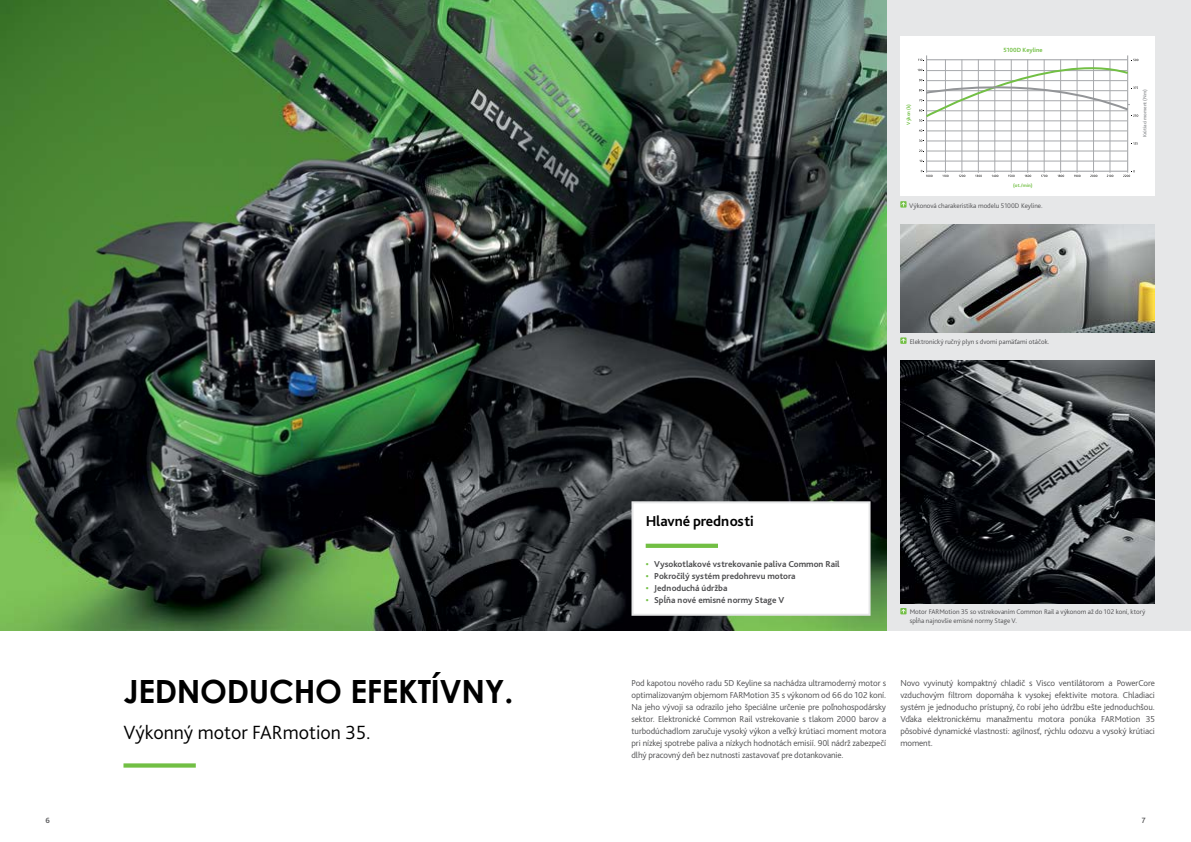
<style>
.page{position:relative;width:1191px;height:842px;background:#fff}
.page>*{position:absolute;margin:0;border:0;box-sizing:border-box;transform-origin:0 0}
.t1{font:700 32px "Century Gothic";letter-spacing:-.01em;color:#000}
.t2{font:300 20px "Bliss Pro";color:#000}
.t3{font:700 15px "Bliss Pro";letter-spacing:-.01em;color:#000}
.t4{font:300 9px/12px "Bliss Pro";letter-spacing:-.01em;color:#4d4d4f;text-align:justify}
.t5{font:700 9px "Bliss Pro";color:#4d4d4f}
.t6{font:500 8px "Bliss Pro";color:#4d4d4f}
.t7{font:300 7px/8.5px "Bliss Pro";color:#4d4d4f}
.t8{font:700 6.3px "Bliss Pro";color:#72bf44}
.t9{font:700 5px "Bliss Pro";color:#939598}
.t10{font:700 5px "Bliss Pro";color:#72bf44}
.s1{color:#72bf44}
</style>
<div class="page">
<div style="left:886px;top:0;width:305px;height:631px;background:#e6e7e8"></div>
<img style="left:0;top:0;width:886px;height:631px">
<div style="left:631px;top:501px;width:239px;height:115px;background:#fff;border:2px solid #e6e7e8"></div>
<img style="left:900px;top:224px;width:255px;height:108px">
<div style="left:900px;top:36px;width:255px;height:159px;background:#fff"></div>
<img style="left:900px;top:361px;width:255px;height:243px">
<hr style="left:926px;top:171px;width:201px;height:1px;background:#a7a9ac">
<hr style="left:1127px;top:55px;width:1px;height:118px;background:#a7a9ac">
<hr style="left:926px;top:55px;width:1px;height:118px;background:#a7a9ac">
<svg style="left:919px;top:129px;width:5px;height:3px"></svg>
<svg style="left:920px;top:170px;width:12px;height:7px"></svg>
<svg style="left:942px;top:175px;width:6px;height:2px"></svg>
<svg style="left:958px;top:175px;width:7px;height:2px"></svg>
<svg style="left:975px;top:175px;width:6px;height:2px"></svg>
<svg style="left:991px;top:175px;width:7px;height:2px"></svg>
<svg style="left:1008px;top:175px;width:6px;height:2px"></svg>
<svg style="left:1024px;top:175px;width:7px;height:2px"></svg>
<svg style="left:1057px;top:175px;width:7px;height:2px"></svg>
<svg style="left:1074px;top:175px;width:6px;height:2px"></svg>
<svg style="left:1090px;top:175px;width:7px;height:2px"></svg>
<svg style="left:1106px;top:175px;width:7px;height:2px"></svg>
<svg style="left:1131px;top:142px;width:6px;height:3px"></svg>
<svg style="left:1123px;top:170px;width:11px;height:7px"></svg>
<hr style="left:926px;top:151px;width:201px;height:1px;background:#a7a9ac">
<hr style="left:926px;top:161px;width:201px;height:1px;background:#a7a9ac">
<hr style="left:926px;top:141px;width:201px;height:1px;background:#a7a9ac">
<hr style="left:926px;top:131px;width:201px;height:1px;background:#a7a9ac">
<hr style="left:945px;top:59px;width:1px;height:114px;background:#a7a9ac">
<hr style="left:1027px;top:59px;width:1px;height:114px;background:#a7a9ac">
<hr style="left:1011px;top:59px;width:1px;height:114px;background:#a7a9ac">
<hr style="left:994px;top:59px;width:1px;height:114px;background:#a7a9ac">
<hr style="left:978px;top:59px;width:1px;height:114px;background:#a7a9ac">
<hr style="left:961px;top:59px;width:1px;height:114px;background:#a7a9ac">
<hr style="left:1044px;top:59px;width:1px;height:114px;background:#a7a9ac">
<hr style="left:1060px;top:59px;width:1px;height:114px;background:#a7a9ac">
<hr style="left:1077px;top:59px;width:1px;height:114px;background:#a7a9ac">
<hr style="left:1093px;top:59px;width:1px;height:114px;background:#a7a9ac">
<hr style="left:1109px;top:59px;width:1px;height:114px;background:#a7a9ac">
<svg style="left:917px;top:55px;width:221px;height:67px"></svg>
<svg style="left:900px;top:201px;width:6px;height:7px"></svg>
<svg style="left:901px;top:202px;width:4px;height:4px"></svg>
<svg style="left:900px;top:337px;width:6px;height:7px"></svg>
<svg style="left:901px;top:338px;width:4px;height:5px"></svg>
<svg style="left:900px;top:608px;width:6px;height:6px"></svg>
<div style="left:123px;top:763px;width:73px;height:5px;background:#72bf44"></div>
<hr style="left:645px;top:544px;width:73px;height:4px;background:#72bf44">
<h1 class="t1" style="left:123px;top:667px;width:391px">JEDNODUCHO EFEKTÍVNY.</h1>
<h2 class="t2" style="left:123px;top:720px;width:249px">Výkonný motor FARmotion 35.</h2>
<p class="t10" style="left:905px;top:125px;width:22px;rotate:-90deg">Výkon (k)</p>
<p class="t8" style="left:1003px;top:46px;width:41px">5100D Keyline</p>
<p class="t10" style="left:1013px;top:182px;width:21px">(ot./min)</p>
<p class="t7" style="left:909px;top:201px;width:135px">Výkonová charakeristika modelu 5100D Keyline.</p>
<p class="t7" style="left:909px;top:337px;width:141px">Elektronický ručný plyn s dvomi pamäťami otáčok.</p>
<p class="t9" style="left:1141px;top:137px;width:50px;rotate:-90deg">Krútiaci moment (Nm)</p>
<h3 class="t3" style="left:645px;top:511px;width:110px">Hlavné prednosti</h3>
<p class="t5" style="left:645px;top:559px;width:196px"><span class="s1">•</span> Vysokotlakové vstrekovanie paliva Common Rail</p>
<p class="t5" style="left:645px;top:571px;width:152px"><span class="s1">•</span> Pokročilý systém predohrevu motora</p>
<p class="t5" style="left:645px;top:583px;width:83px"><span class="s1">•</span> Jednoduchá údržba</p>
<p class="t5" style="left:645px;top:595px;width:140px"><span class="s1">•</span> Spĺňa nové emisné normy Stage V</p>
<p class="t7" style="left:909px;top:608px;width:237px">Motor FARMotion 35 so vstrekovaním Common Rail a výkonom až do 102 koní, ktorý spĺňa najnovšie emisné normy Stage V.</p>
<p class="t4" style="left:631px;top:677px;width:256px">Pod kapotou nového radu 5D Keyline sa nachádza ultramoderný motor s optimalizovaným objemom FARMotion 35 s výkonom od 66 do 102 koní.<br>Na jeho vývoji sa odrazilo jeho špeciálne určenie pre poľnohospodársky sektor. Elektronické Common Rail vstrekovanie s tlakom 2000 barov a turbodúchadlom zaručuje vysoký výkon a veľký krútiaci moment motora pri nízkej spotrebe paliva a nízkych hodnotách emisií. 90l nádrž zabezpečí dlhý pracovný deň bez nutnosti zastavovať pre dotankovanie.</p>
<p class="t4" style="left:900px;top:677px;width:256px">Novo vyvinutý kompaktný chladič s Visco ventilátorom a PowerCore vzduchovým filtrom dopomáha k vysokej efektivite motora. Chladiaci systém je jednoducho prístupný, čo robí jeho údržbu ešte jednoduchšou.<br>Vďaka elektronickému manažmentu motora ponúka FARMotion 35 pôsobivé dynamické vlastnosti: agilnosť, rýchlu odozvu a vysoký krútiaci moment.</p>
<p class="t6" style="left:45px;top:815px;width:6px">6</p>
<p class="t6" style="left:1141px;top:815px;width:5px">7</p>
</div>
